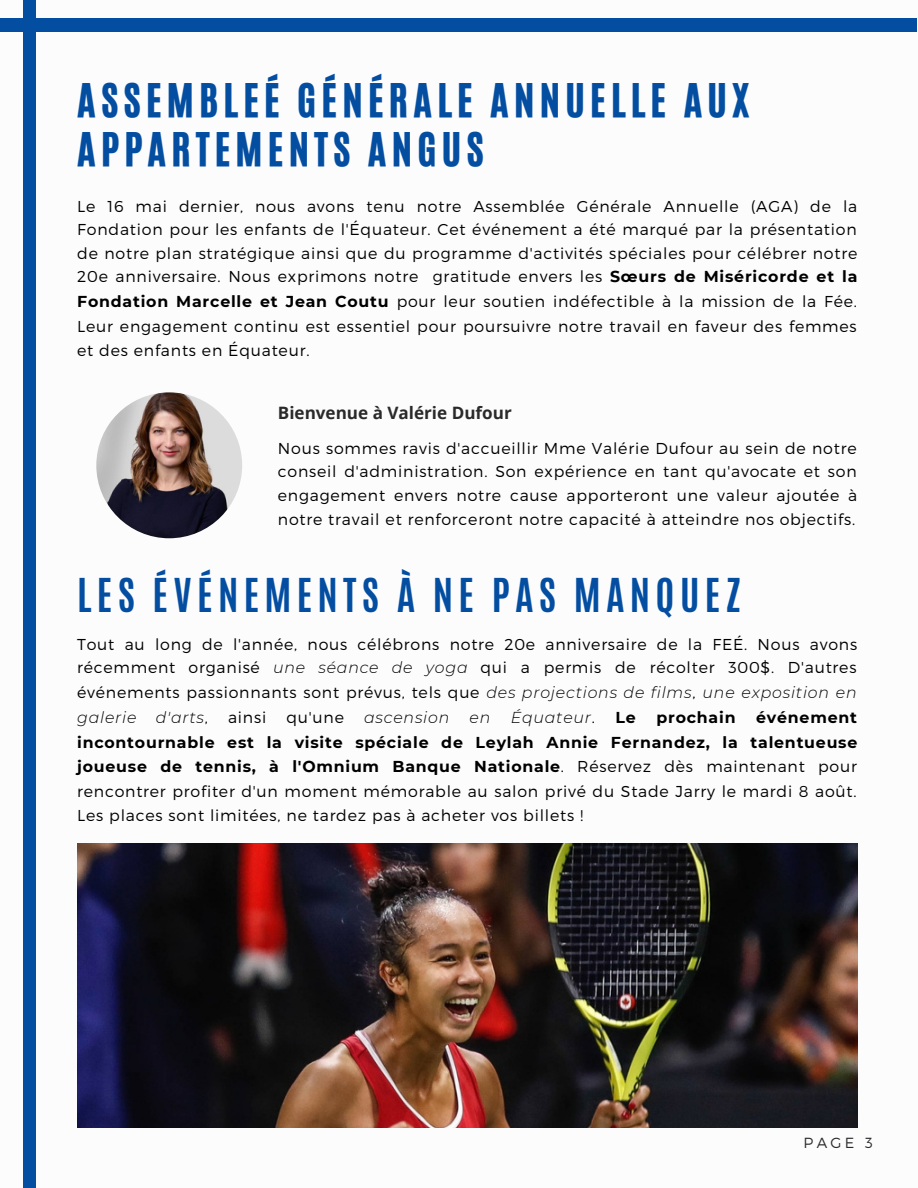
<style>
.page{position:relative;width:918px;height:1188px;background:#fff}
.page>*{position:absolute;margin:0;border:0;box-sizing:border-box;transform-origin:0 0}
.t1{font:39px/48.3px "CA Generated";letter-spacing:.135em;color:#044ea2}
.t2{font:700 39px "Antonio";letter-spacing:.135em;color:#044ea2}
.t3{font:700 17.1px "Open Sans";color:#2a2a2a}
.t4{font:300 15.75px/24px "Montserrat";letter-spacing:.05em;color:#000;text-align:justify}
.t5{font:italic 300 15.75px "Montserrat";letter-spacing:.05em;color:#000}
.t6{font:700 15.75px "Montserrat";letter-spacing:.05em;color:#000}
.t7{font:300 14.7px "Montserrat";color:#2a2a2a}
.s1{font-weight:700}
.s2{font-style:italic}
.s3{font-style:normal}
</style>
<div class="page">
<div style="left:0;top:18px;width:917px;height:14px;background:#044ea2"></div>
<div style="left:23px;top:0;width:12px;height:1188px;background:#044ea2"></div>
<svg style="left:96px;top:392px;width:146px;height:147px"></svg>
<img style="left:77px;top:844px;width:781px;height:283px">
<p class="t1" style="left:77px;top:77px;width:673px">ASSEMBLEÉ GÉNÉRALE ANNUELLE AUX<br>APPARTEMENTS ANGUS</p>
<p class="t4" style="left:77px;top:193px;width:782px">Le 16 mai dernier, nous avons tenu notre Assemblée Générale Annuelle (AGA) de la Fondation pour les enfants de l'Équateur. Cet événement a été marqué par la présentation de notre plan stratégique ainsi que du programme d'activités spéciales pour célébrer notre 20e anniversaire. Nous exprimons notre gratitude envers les <span class="s1">Sœurs de Miséricorde et la Fondation Marcelle et Jean Coutu</span> pour leur soutien indéfectible à la mission de la Fée.<br>Leur engagement continu est essentiel pour poursuivre notre travail en faveur des femmes et des enfants en Équateur.</p>
<p class="t3" style="left:278px;top:400px;width:235px">Bienvenue à Valérie Dufour</p>
<p class="t4" style="left:278px;top:436px;width:581px">Nous sommes ravis d'accueillir Mme Valérie Dufour au sein de notre conseil d'administration. Son expérience en tant qu'avocate et son engagement envers notre cause apporteront une valeur ajoutée à notre travail et renforceront notre capacité à atteindre nos objectifs.</p>
<p class="t2" style="left:77px;top:568px;width:665px">LES ÉVÉNEMENTS À NE PAS MANQUEZ</p>
<p class="t4" style="left:77px;top:631px;width:782px">Tout au long de l'année, nous célébrons notre 20e anniversaire de la FEÉ. Nous avons récemment organisé <span class="s2">une séance de yoga</span> qui a permis de récolter 300$. D'autres événements passionnants sont prévus, tels que <span class="s2">des projections de films</span>, <span class="s2">une exposition en galerie d'arts</span>,</p>
<p class="t4" style="left:228px;top:704px;width:40px">ainsi</p>
<p class="t4" style="left:286px;top:704px;width:59px">qu'une</p>
<p class="t5" style="left:364px;top:708px;width:87px">ascension</p>
<p class="t5" style="left:470px;top:708px;width:22px">en</p>
<p class="t5" style="left:511px;top:708px;width:86px">Équateur<span class="s3">.</span></p>
<p class="t6" style="left:616px;top:708px;width:22px">Le</p>
<p class="t6" style="left:656px;top:708px;width:81px">prochain</p>
<p class="t4" style="left:77px;top:704px;width:782px;line-height:24.5px;text-indent:679px"><span class="s1">événement incontournable est la visite spéciale de Leylah Annie Fernandez, la talentueuse joueuse de tennis, à l'Omnium Banque Nationale</span>. Réservez dès maintenant pour rencontrer profiter d'un moment mémorable au salon privé du Stade Jarry le mardi 8 août.<br>Les places sont limitées, ne tardez pas à acheter vos billets !</p>
<p class="t7" style="left:804px;top:1133px;width:71px">PAGE 3</p>
</div>
